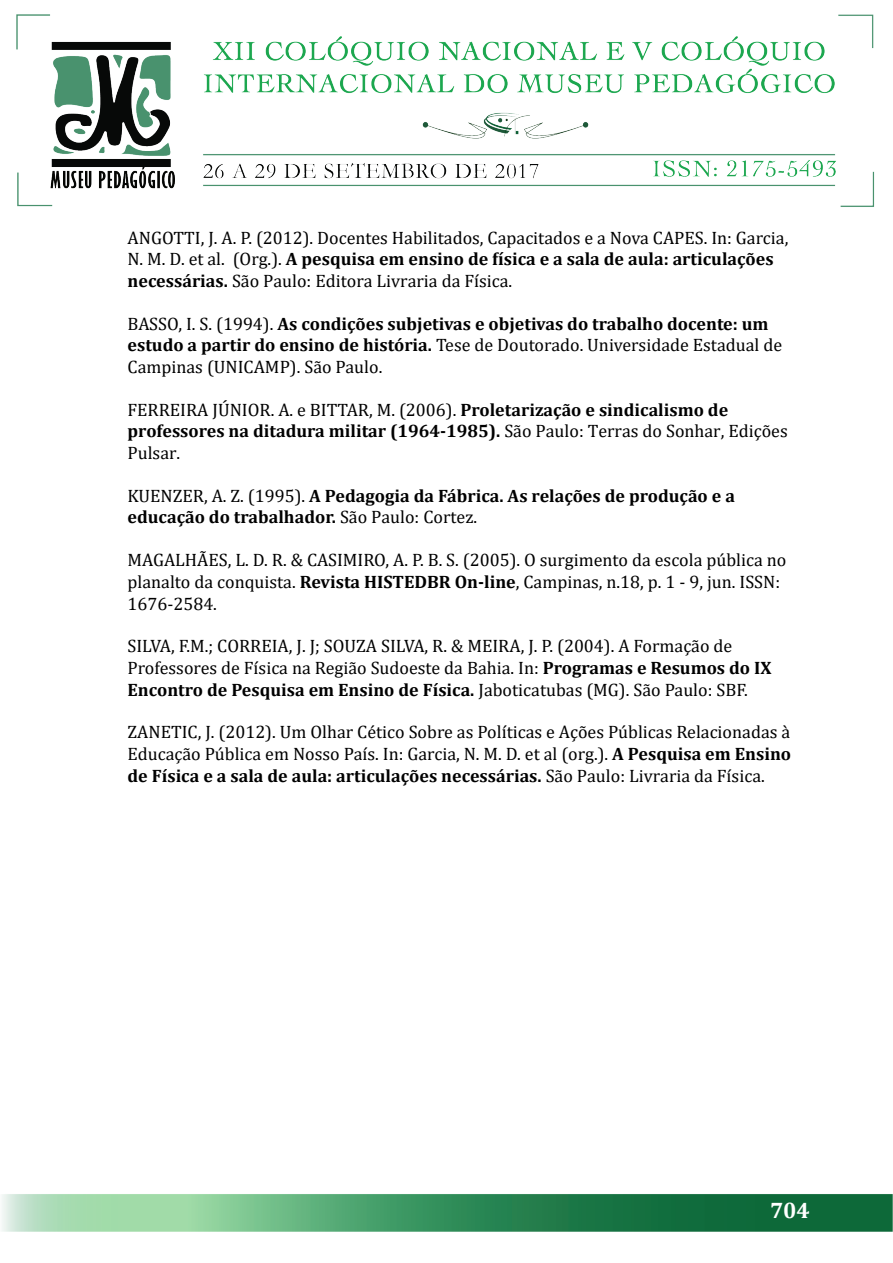
<style>
.page{position:relative;width:893px;height:1263px;background:#fff}
.page>*{position:absolute;margin:0;border:0;box-sizing:border-box;transform-origin:0 0}
.t1{font:700 22.5px "Cambria";color:#fff}
.t2{font:18px/21.6px "Cambria";color:#000}
.t3{font:700 18px/21.6px "Cambria";color:#000}
.s1{font-weight:700}
.s2{font-weight:400}
</style>
<div class="page">
<img style="left:2px;top:14px;width:890px;height:1218px">
<p class="t2" style="left:128px;top:227px;width:662px">ANGOTTI, J. A. P. (2012). Docentes Habilitados, Capacitados e a Nova CAPES. In: Garcia,<br>N. M. D. et al. (Org.). <span class="s1">A pesquisa em ensino de física e a sala de aula: articulações necessárias.</span> São Paulo: Editora Livraria da Física.</p>
<p class="t3" style="left:128px;top:312px;width:656px"><span class="s2">BASSO, I. S. (1994).</span> As condições subjetivas e objetivas do trabalho docente: um estudo a partir do ensino de história. <span class="s2">Tese de Doutorado. Universidade Estadual de<br>Campinas (UNICAMP). São Paulo.</span></p>
<p class="t2" style="left:128px;top:399px;width:662px">FERREIRA JÚNIOR. A. e BITTAR, M. (2006). <span class="s1">Proletarização e sindicalismo de professores na ditadura militar (1964-1985).</span> São Paulo: Terras do Sonhar, Edições<br>Pulsar.</p>
<p class="t3" style="left:128px;top:484px;width:609px"><span class="s2">KUENZER, A. Z. (1995).</span> A Pedagogia da Fábrica. As relações de produção e a educação do trabalhador. <span class="s2">São Paulo: Cortez.</span></p>
<p class="t2" style="left:128px;top:549px;width:660px">MAGALHÃES, L. D. R. &amp; CASIMIRO, A. P. B. S. (2005). O surgimento da escola pública no planalto da conquista. <span class="s1">Revista HISTEDBR On-line</span>, Campinas, n.18, p. 1 - 9, jun. ISSN:<br>1676-2584.</p>
<p class="t2" style="left:128px;top:635px;width:645px">SILVA, F.M.; CORREIA, J. J; SOUZA SILVA, R. &amp; MEIRA, J. P. (2004). A Formação de<br>Professores de Física na Região Sudoeste da Bahia. In: <span class="s1">Programas e Resumos do IX<br>Encontro de Pesquisa em Ensino de Física.</span> Jaboticatubas (MG). São Paulo: SBF.</p>
<p class="t2" style="left:128px;top:721px;width:665px;text-align:justify">ZANETIC, J. (2012). Um Olhar Cético Sobre as Políticas e Ações Públicas Relacionadas à Educação Pública em Nosso País. In: Garcia, N. M. D. et al (org.). <span class="s1">A Pesquisa em Ensino de Física e a sala de aula: articulações necessárias.</span> São Paulo: Livraria da Física.</p>
<p class="t1" style="left:770px;top:1195px;width:41px">704</p>
</div>
